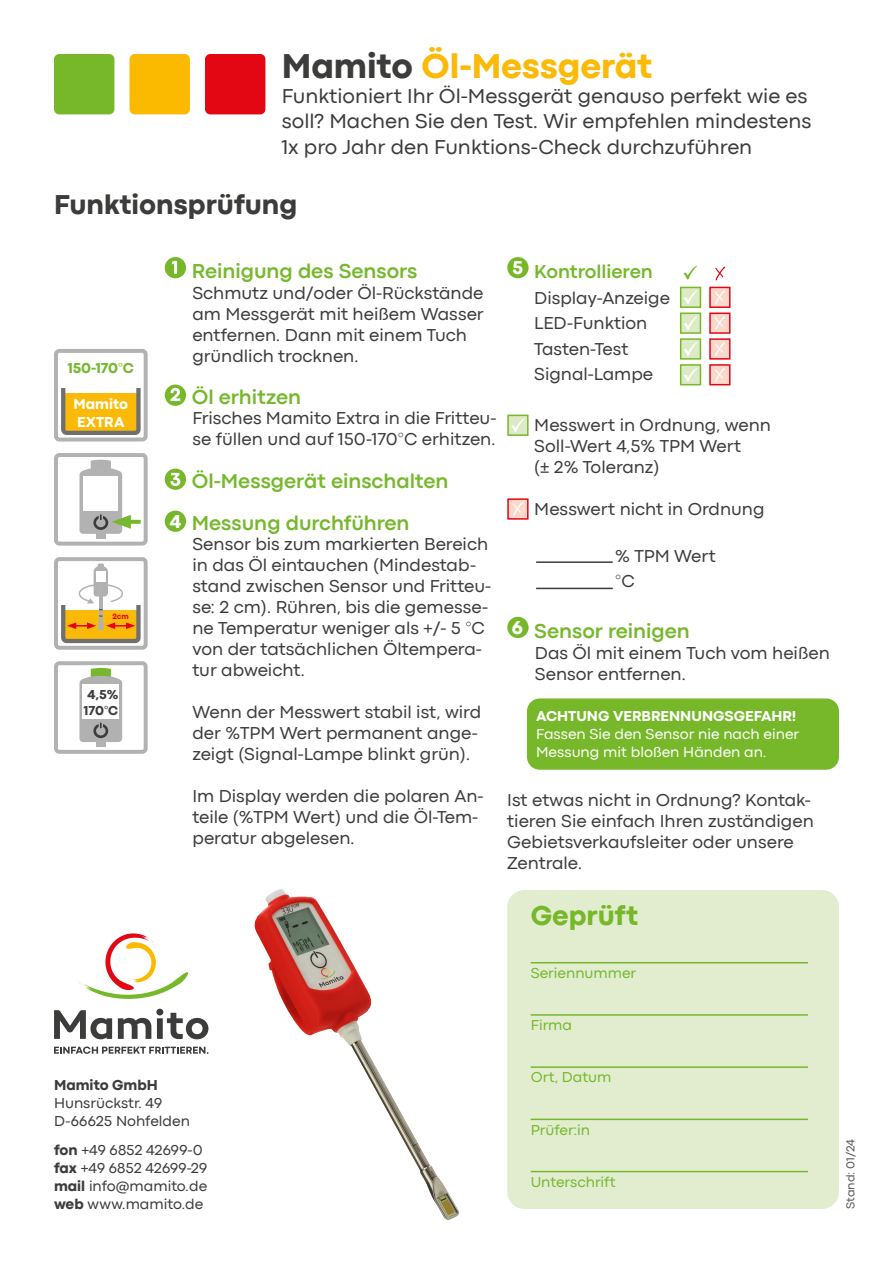
<style>
.page{position:relative;width:893px;height:1263px;background:#fff}
.page>*{position:absolute;margin:0;border:0;box-sizing:border-box;transform-origin:0 0}
.t1{font:800 36px "Codec Cold";color:#fbba07}
.t2{font:800 28.5px "Codec Cold";color:#3c3c3b}
.t3{font:800 28.5px "Codec Cold";color:#76b82a}
.t4{font:21px/25.2px "Codec Cold";color:#3c3c3b}
.t5{font:700 21px/42px "Codec Cold";color:#76b82d}
.t6{font:700 19.5px "Codec Cold";color:#76b82d}
.t7{font:800 19.5px "Codec Cold";color:#fff}
.t8{font:18px/21px "Codec Cold";color:#3c3c3b}
.t9{font:15px/18px "Codec Cold";color:#3c3c3b}
.t10{font:15px/18px "Codec Cold";color:#fff}
.t11{font:15px "Codec Cold";color:#76b82d}
.t12{font:800 15px/18px "Codec Cold";color:#fff}
.t13{font:800 15px "Codec Cold";color:#3c3c3b}
.t14{font:800 15px "Codec Cold";letter-spacing:-.005em;color:#76b82d}
.t15{font:800 13.5px/16.2px "Codec Cold";color:#3c3c3b}
.t16{font:12px "Codec Cold";color:#575756}
.t17{font:800 7.95px "Codec Cold";color:#e30617}
.s1{color:#3c3c3b}
.s2{font-weight:800;font-size:19.5px;color:#fff}
.s3{font-weight:800}
</style>
<div class="page">
<svg style="left:118px;top:1009px;width:90px;height:30px"></svg>
<svg style="left:54px;top:1010px;width:58px;height:29px"></svg>
<svg style="left:54px;top:1046px;width:154px;height:8px"></svg>
<svg style="left:77px;top:933px;width:111px;height:66px"></svg>
<div style="left:205px;top:54px;width:60px;height:60px;background:#e30613;border-radius:5px"></div>
<div style="left:130px;top:54px;width:60px;height:60px;background:#fbba00;border-radius:5px"></div>
<div style="left:54px;top:54px;width:60px;height:60px;background:#76b82a;border-radius:5px"></div>
<img style="left:255px;top:889px;width:204px;height:331px">
<div style="left:165px;top:257px;width:21px;height:21px;background:#76b82a;border-radius:50%"></div>
<svg style="left:172px;top:261px;width:5px;height:13px"></svg>
<div style="left:165px;top:385px;width:21px;height:21px;background:#76b82a;border-radius:50%"></div>
<svg style="left:170px;top:388px;width:10px;height:13px"></svg>
<div style="left:165px;top:469px;width:21px;height:21px;background:#76b82a;border-radius:50%"></div>
<svg style="left:170px;top:473px;width:10px;height:13px"></svg>
<div style="left:165px;top:511px;width:21px;height:21px;background:#76b82a;border-radius:50%"></div>
<div style="left:54px;top:349px;width:94px;height:92px;border:4px solid #b3b2b2;border-radius:3px"></div>
<div style="left:64px;top:393px;width:75px;height:41px;background:#fbba07"></div>
<div style="left:61px;top:382px;width:80px;height:53px;border:4px solid #706f6f;border-radius:3px"></div>
<div style="left:59px;top:379px;width:83px;height:9px;background:#fff"></div>
<div style="left:54px;top:661px;width:94px;height:93px;border:4px solid #b3b2b2;border-radius:3px"></div>
<div style="left:96px;top:703px;width:10px;height:44px;background:#b3b2b2"></div>
<svg style="left:79px;top:668px;width:43px;height:74px"></svg>
<div style="left:54px;top:453px;width:94px;height:93px;border:4px solid #b3b2b2;border-radius:3px"></div>
<div style="left:96px;top:495px;width:10px;height:44px;background:#b3b2b2"></div>
<svg style="left:131px;top:520px;width:10px;height:4px"></svg>
<svg style="left:79px;top:460px;width:52px;height:74px"></svg>
<div style="left:54px;top:557px;width:94px;height:93px;border:4px solid #b3b2b2;border-radius:3px"></div>
<div style="left:64px;top:610px;width:75px;height:32px;background:#fbba07"></div>
<div style="left:61px;top:590px;width:80px;height:53px;border:4px solid #706f6f;border-radius:3px"></div>
<div style="left:59px;top:586px;width:83px;height:19px;background:#fff"></div>
<hr style="left:99px;top:581px;width:3px;height:36px;background:#b3b2b2">
<svg style="left:67px;top:616px;width:68px;height:14px"></svg>
<svg style="left:78px;top:563px;width:45px;height:40px"></svg>
<div style="left:527px;top:698px;width:312px;height:72px;background:#76b82a;border-radius:13px"></div>
<div style="left:507px;top:257px;width:22px;height:21px;background:#76b82a;border-radius:50%"></div>
<div style="left:507px;top:617px;width:22px;height:21px;background:#76b82a;border-radius:50%"></div>
<div style="left:709px;top:287px;width:21px;height:21px;background:#fbd9ca;border:2px solid #e30613"></div>
<svg style="left:715px;top:290px;width:10px;height:14px"></svg>
<div style="left:680px;top:287px;width:21px;height:21px;background:#dceac5;border:2px solid #76b82a"></div>
<svg style="left:684px;top:290px;width:14px;height:14px"></svg>
<div style="left:680px;top:312px;width:21px;height:22px;background:#dceac5;border:2px solid #76b82a"></div>
<svg style="left:684px;top:316px;width:14px;height:14px"></svg>
<div style="left:680px;top:338px;width:21px;height:22px;background:#dceac5;border:2px solid #76b82a"></div>
<svg style="left:684px;top:342px;width:14px;height:14px"></svg>
<div style="left:680px;top:364px;width:21px;height:21px;background:#dceac5;border:2px solid #76b82a"></div>
<svg style="left:684px;top:368px;width:14px;height:14px"></svg>
<div style="left:709px;top:312px;width:21px;height:22px;background:#fbd9ca;border:2px solid #e30613"></div>
<svg style="left:715px;top:316px;width:10px;height:14px"></svg>
<div style="left:709px;top:338px;width:21px;height:22px;background:#fbd9ca;border:2px solid #e30613"></div>
<svg style="left:715px;top:342px;width:10px;height:14px"></svg>
<div style="left:709px;top:364px;width:21px;height:21px;background:#fbd9ca;border:2px solid #e30613"></div>
<svg style="left:715px;top:368px;width:10px;height:14px"></svg>
<div style="left:507px;top:498px;width:22px;height:22px;background:#fbd9ca;border:2px solid #e30613"></div>
<svg style="left:513px;top:502px;width:10px;height:14px"></svg>
<div style="left:507px;top:415px;width:22px;height:21px;background:#dceac5;border:2px solid #76b82a"></div>
<svg style="left:511px;top:418px;width:14px;height:14px"></svg>
<svg style="left:513px;top:261px;width:9px;height:13px"></svg>
<hr style="left:536px;top:561px;width:77px;height:2px;background:#3c3c3b">
<hr style="left:536px;top:588px;width:77px;height:1px;background:#3c3c3b">
<svg style="left:683px;top:266px;width:14px;height:14px"></svg>
<svg style="left:715px;top:267px;width:10px;height:13px"></svg>
<div style="left:507px;top:890px;width:332px;height:319px;background:#e2edd0;border-radius:17px"></div>
<hr style="left:531px;top:1014px;width:277px;height:2px;background:#76b82d">
<hr style="left:531px;top:1066px;width:277px;height:2px;background:#76b82d">
<hr style="left:531px;top:1118px;width:277px;height:2px;background:#76b82d">
<hr style="left:531px;top:1171px;width:277px;height:1px;background:#76b82d">
<hr style="left:531px;top:962px;width:277px;height:1px;background:#76b82d">
<h1 class="t1" style="left:282px;top:40px;width:372px"><span class="s1">Mamito</span> Öl-Messgerät</h1>
<p class="t4" style="left:282px;top:82px;width:531px">Funktioniert Ihr Öl-Messgerät genauso perfekt wie es soll? Machen Sie den Test. Wir empfehlen mindestens<br>1x pro Jahr den Funktions-Check durchzuführen</p>
<h2 class="t2" style="left:54px;top:184px;width:245px">Funktionsprüfung</h2>
<p class="t14" style="left:68px;top:357px;width:68px">150-170°C</p>
<p class="t12" style="left:73px;top:394px;width:56px">Mamito<br>EXTRA</p>
<p class="t17" style="left:112px;top:611px;width:18px">2cm</p>
<p class="t15" style="left:84px;top:685px;width:36px">4,5%<br>170°C</p>
<p class="t5" style="left:192px;top:249px;width:227px">Reinigung des Sensors</p>
<p class="t8" style="left:192px;top:282px;width:293px">Schmutz und/oder Öl-Rückstände am Messgerät mit heißem Wasser entfernen. Dann mit einem Tuch gründlich trocknen.</p>
<p class="t5" style="left:192px;top:375px;width:111px">Öl erhitzen</p>
<p class="t8" style="left:192px;top:406px;width:305px">Frisches Mamito Extra in die Fritteu&shy;se füllen und auf 150-170°C erhitzen.</p>
<p class="t5" style="left:170px;top:459px;width:280px;text-indent:22px">Öl-Messgerät einschalten<br><span class="s2">4</span> Messung durchführen</p>
<p class="t8" style="left:192px;top:532px;width:300px">Sensor bis zum markierten Bereich in das Öl eintauchen (Mindestab&shy;stand zwischen Sensor und Fritteu&shy;se: 2 cm). Rühren, bis die gemesse&shy;ne Temperatur weniger als +/- 5 °C von der tatsächlichen Öltempera&shy;tur abweicht.</p>
<p class="t8" style="left:192px;top:700px;width:290px">Wenn der Messwert stabil ist, wird der %TPM Wert permanent ange&shy;zeigt (Signal-Lampe blinkt grün).</p>
<p class="t8" style="left:192px;top:784px;width:293px">Im Display werden die polaren An&shy;teile (%TPM Wert) und die Öl-Tem&shy;peratur abgelesen.</p>
<p class="t7" style="left:512px;top:613px;width:13px">6</p>
<p class="t6" style="left:534px;top:258px;width:120px">Kontrollieren</p>
<p class="t8" style="left:534px;top:284px;width:137px;line-height:25.5px">Display-Anzeige<br>LED-Funktion<br>Tasten-Test<br>Signal-Lampe</p>
<p class="t8" style="left:534px;top:414px;width:238px">Messwert in Ordnung, wenn<br>Soll-Wert 4,5% TPM Wert<br>(± 2% Toleranz)</p>
<p class="t8" style="left:534px;top:498px;width:232px">Messwert nicht in Ordnung</p>
<p class="t8" style="left:615px;top:542px;width:102px;line-height:25.5px">% TPM Wert °C</p>
<p class="t5" style="left:534px;top:609px;width:157px">Sensor reinigen</p>
<p class="t8" style="left:535px;top:641px;width:296px">Das Öl mit einem Tuch vom heißen<br>Sensor entfernen.</p>
<p class="t12" style="left:536px;top:706px;width:262px">ACHTUNG VERBRENNUNGSGEFAHR!</p>
<p class="t10" style="left:536px;top:724px;width:265px">Fassen Sie den Sensor nie nach einer<br>Messung mit bloßen Händen an.</p>
<p class="t8" style="left:507px;top:788px;width:308px">Ist etwas nicht in Ordnung? Kontak&shy;tieren Sie einfach Ihren zuständigen<br>Gebietsverkaufsleiter oder unsere<br>Zentrale.</p>
<h2 class="t3" style="left:531px;top:895px;width:109px">Geprüft</h2>
<p class="t11" style="left:531px;top:963px;width:107px">Seriennummer</p>
<p class="t11" style="left:531px;top:1015px;width:43px">Firma</p>
<p class="t13" style="left:54px;top:1075px;width:105px">Mamito GmbH</p>
<p class="t9" style="left:54px;top:1093px;width:137px">Hunsrückstr. 49<br>D-66625 Nohfelden</p>
<p class="t9" style="left:54px;top:1140px;width:155px"><span class="s3">fon</span> +49 6852 42699-0 <span class="s3">fax</span> +49 6852 42699-29 <span class="s3">mail</span> info@mamito.de <span class="s3">web</span> www.mamito.de</p>
<p class="t11" style="left:531px;top:1067px;width:82px">Ort, Datum</p>
<p class="t11" style="left:531px;top:1119px;width:61px">Prüfer:in</p>
<p class="t11" style="left:531px;top:1171px;width:86px">Unterschrift</p>
<p class="t16" style="left:842px;top:1209px;width:72px;rotate:-90deg">Stand: 01/24</p>
</div>
